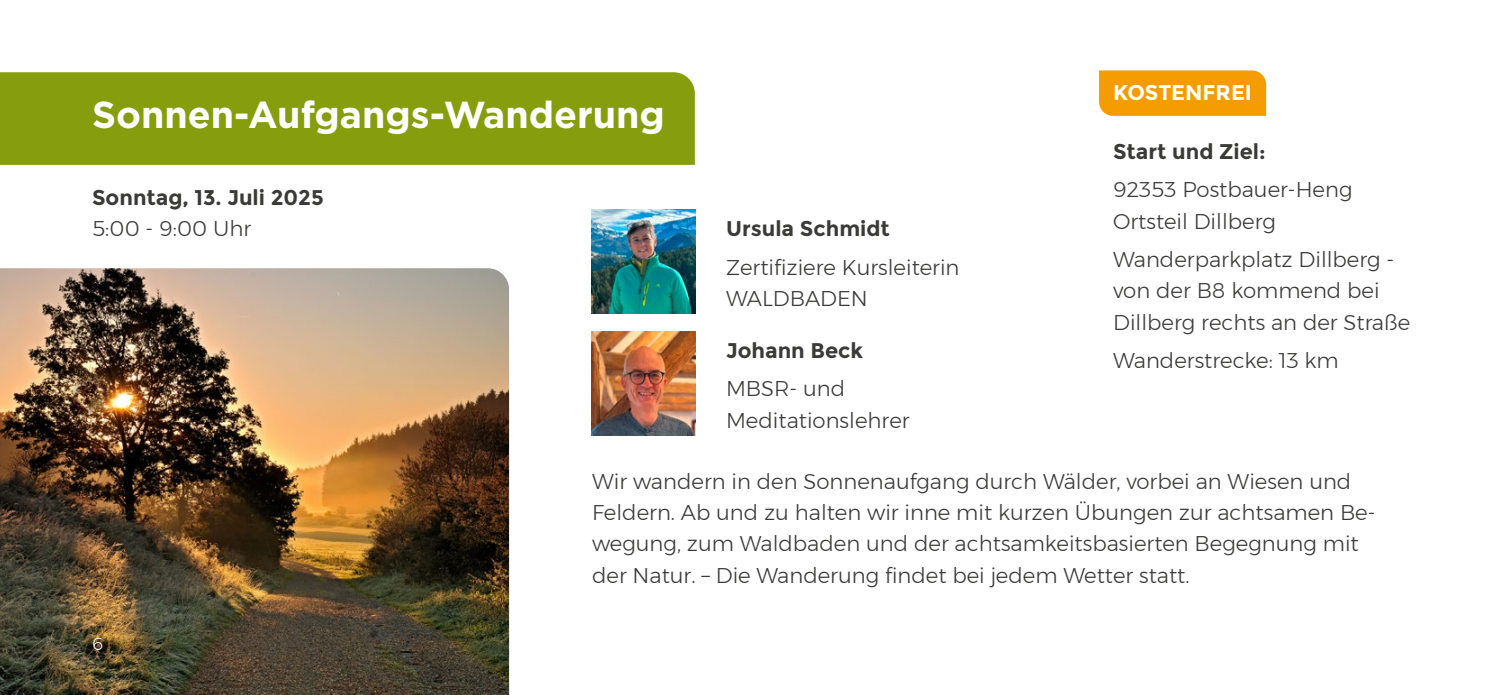
<style>
.page{position:relative;width:1489px;height:695px;background:#fff}
.page>*{position:absolute;margin:0;border:0;box-sizing:border-box;transform-origin:0 0}
.t1{font:700 37.5px "Gotham";color:#fff}
.t2{font:300 21.25px/31.2px "Montserrat";color:#3a3a39}
.t3{font:700 21.25px "Montserrat";color:#3a3a39}
.t4{font:700 21.25px "Montserrat";color:#fff}
.t5{font:300 17.5px "Montserrat";color:#fff}
</style>
<div class="page">
<div style="left:1099px;top:70px;width:166px;height:46px;background:#f59c00"></div>
<img style="left:0;top:268px;width:509px;height:426px">
<img style="left:591px;top:209px;width:104px;height:104px">
<img style="left:591px;top:331px;width:104px;height:104px">
<div style="left:0;top:72px;width:694px;height:93px;background:#869e0e"></div>
<h1 class="t1" style="left:92px;top:90px;width:574px">Sonnen-Aufgangs-Wanderung</h1>
<p class="t3" style="left:92px;top:185px;width:233px">Sonntag, 13. Juli 2025</p>
<p class="t2" style="left:92px;top:213px;width:160px">5:00 - 9:00 Uhr</p>
<p class="t3" style="left:726px;top:216px;width:165px">Ursula Schmidt</p>
<p class="t2" style="left:726px;top:251px;width:235px">Zertifiziere Kursleiterin<br>WALDBADEN</p>
<p class="t3" style="left:726px;top:338px;width:139px">Johann Beck</p>
<p class="t2" style="left:726px;top:373px;width:185px">MBSR- und<br>Meditationslehrer</p>
<p class="t4" style="left:1113px;top:80px;width:140px">KOSTENFREI</p>
<p class="t3" style="left:1113px;top:139px;width:154px">Start und Ziel:</p>
<p class="t2" style="left:1113px;top:174px;width:241px">92353 Postbauer-Heng<br>Ortsteil Dillberg</p>
<p class="t2" style="left:1113px;top:243px;width:299px">Wanderparkplatz Dillberg - von der B8 kommend bei<br>Dillberg rechts an der Straße</p>
<p class="t2" style="left:1113px;top:344px;width:227px">Wanderstrecke: 13 km</p>
<p class="t5" style="left:92px;top:630px;width:13px">6</p>
<p class="t2" style="left:592px;top:465px;width:785px">Wir wandern in den Sonnenaufgang durch Wälder, vorbei an Wiesen und Feldern. Ab und zu halten wir inne mit kurzen Übungen zur achtsamen Be&shy;wegung, zum Waldbaden und der achtsamkeitsbasierten Begegnung mit der Natur. – Die Wanderung findet bei jedem Wetter statt.</p>
</div>
